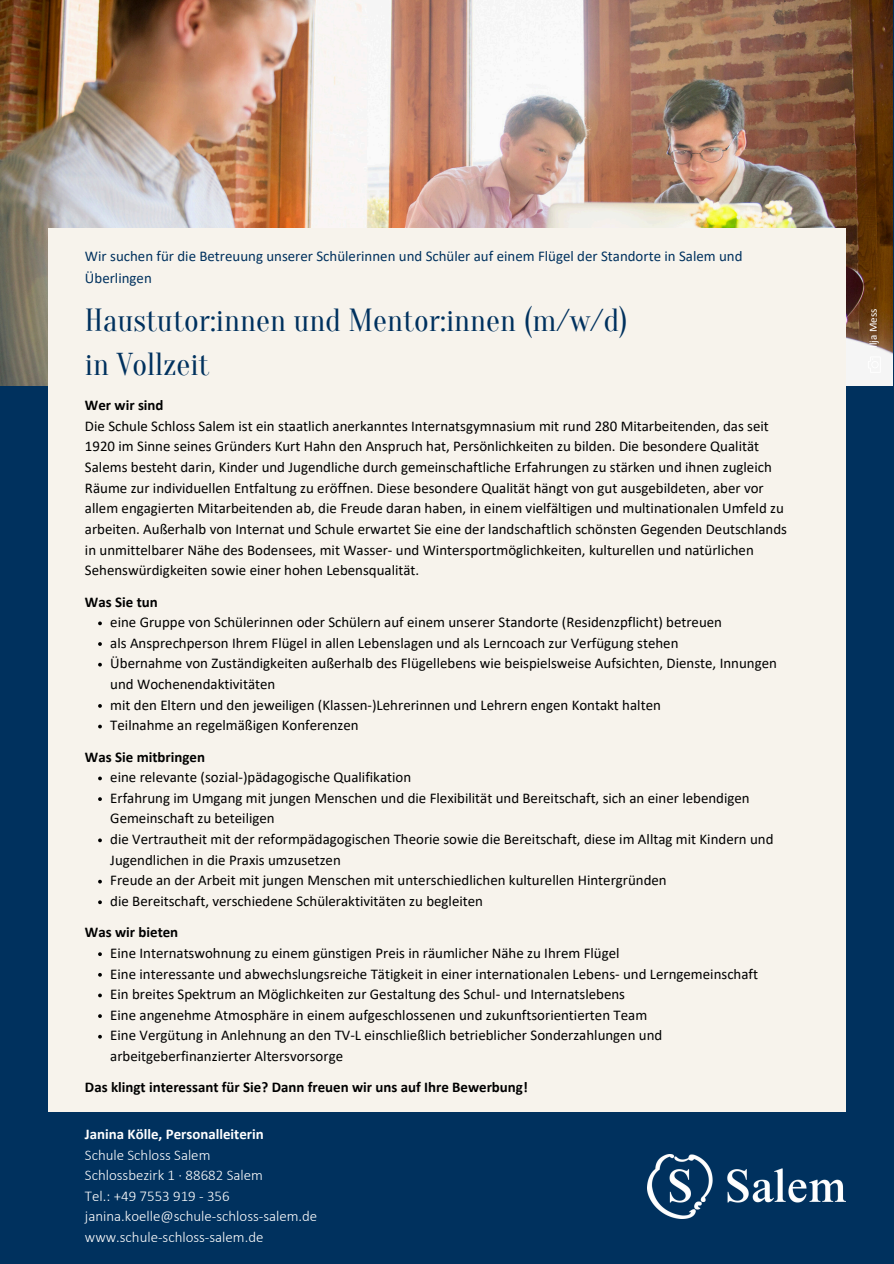
<style>
.page{position:relative;width:894px;height:1264px;background:#fff}
.page>*{position:absolute;margin:0;border:0;box-sizing:border-box;transform-origin:0 0}
.t1{font:31.2px/43.2px "Oranienbaum";color:#00315e}
.t2{font:14.85px/20.7px "Calibri";color:#000}
.t3{font:300 14.85px "Calibri";color:#fff}
.t4{font:700 14.85px "Calibri";color:#000}
.t5{font:14.85px/21.3px "Calibri";color:#00315e}
.t6{font:700 14.85px "Calibri";color:#fff}
.t7{font:11.1px "Calibri";color:#fff}
</style>
<div class="page">
<div style="left:0;top:0;width:893px;height:1263px;background:linear-gradient(to right,#02335f,#053561)"></div>
<img style="left:0;top:0;width:892px;height:386px">
<div style="left:48px;top:228px;width:797px;height:882px;background:#f7f3ec"></div>
<img style="left:646px;top:1154px;width:198px;height:64px">
<svg style="left:98px;top:621px;width:4px;height:4px"></svg>
<svg style="left:98px;top:642px;width:4px;height:4px"></svg>
<svg style="left:98px;top:662px;width:4px;height:4px"></svg>
<svg style="left:98px;top:704px;width:4px;height:3px"></svg>
<svg style="left:98px;top:724px;width:4px;height:4px"></svg>
<svg style="left:98px;top:776px;width:4px;height:4px"></svg>
<svg style="left:98px;top:797px;width:4px;height:4px"></svg>
<svg style="left:98px;top:838px;width:4px;height:4px"></svg>
<svg style="left:98px;top:879px;width:4px;height:4px"></svg>
<svg style="left:98px;top:900px;width:4px;height:4px"></svg>
<svg style="left:98px;top:952px;width:4px;height:4px"></svg>
<svg style="left:98px;top:973px;width:4px;height:3px"></svg>
<svg style="left:98px;top:993px;width:4px;height:4px"></svg>
<svg style="left:98px;top:1014px;width:4px;height:3px"></svg>
<svg style="left:98px;top:1034px;width:4px;height:4px"></svg>
<svg style="left:867px;top:356px;width:13px;height:17px"></svg>
<h1 class="t5" style="left:85px;top:247px;width:659px">Wir suchen für die Betreuung unserer Schülerinnen und Schüler auf einem Flügel der Standorte in Salem und<br>Überlingen</h1>
<p class="t1" style="left:85px;top:300px;width:544px">Haustutor:innen und Mentor:innen (m/w/d) in Vollzeit</p>
<h1 class="t4" style="left:85px;top:399px;width:80px">Wer wir sind</h1>
<p class="t2" style="left:85px;top:417px;width:703px">Die Schule Schloss Salem ist ein staatlich anerkanntes Internatsgymnasium mit rund 280 Mitarbeitenden, das seit 1920 im Sinne seines Gründers Kurt Hahn den Anspruch hat, Persönlichkeiten zu bilden. Die besondere Qualität Salems besteht darin, Kinder und Jugendliche durch gemeinschaftliche Erfahrungen zu stärken und ihnen zugleich Räume zur individuellen Entfaltung zu eröffnen. Diese besondere Qualität hängt von gut ausgebildeten, aber vor allem engagierten Mitarbeitenden ab, die Freude daran haben, in einem vielfältigen und multinationalen Umfeld zu arbeiten. Außerhalb von Internat und Schule erwartet Sie eine der landschaftlich schönsten Gegenden Deutschlands in unmittelbarer Nähe des Bodensees, mit Wasser- und Wintersportmöglichkeiten, kulturellen und natürlichen Sehenswürdigkeiten sowie einer hohen Lebensqualität.</p>
<p class="t4" style="left:85px;top:595px;width:74px">Was Sie tun</p>
<h2 class="t2" style="left:110px;top:613px;width:613px">eine Gruppe von Schülerinnen oder Schülern auf einem unserer Standorte (Residenzpflicht) betreuen</h2>
<p class="t2" style="left:110px;top:633px;width:569px">als Ansprechperson Ihrem Flügel in allen Lebenslagen und als Lerncoach zur Verfügung stehen</p>
<p class="t2" style="left:110px;top:654px;width:668px">Übernahme von Zuständigkeiten außerhalb des Flügellebens wie beispielsweise Aufsichten, Dienste, Innungen und Wochenendaktivitäten</p>
<p class="t2" style="left:110px;top:695px;width:552px">mit den Eltern und den jeweiligen (Klassen-)Lehrerinnen und Lehrern engen Kontakt halten</p>
<p class="t2" style="left:110px;top:716px;width:250px">Teilnahme an regelmäßigen Konferenzen</p>
<p class="t4" style="left:85px;top:750px;width:121px">Was Sie mitbringen</p>
<h2 class="t2" style="left:110px;top:768px;width:302px">eine relevante (sozial-)pädagogische Qualifikation</h2>
<p class="t2" style="left:110px;top:788px;width:640px">Erfahrung im Umgang mit jungen Menschen und die Flexibilität und Bereitschaft, sich an einer lebendigen<br>Gemeinschaft zu beteiligen</p>
<p class="t2" style="left:110px;top:830px;width:664px">die Vertrautheit mit der reformpädagogischen Theorie sowie die Bereitschaft, diese im Alltag mit Kindern und<br>Jugendlichen in die Praxis umzusetzen</p>
<p class="t2" style="left:110px;top:871px;width:558px">Freude an der Arbeit mit jungen Menschen mit unterschiedlichen kulturellen Hintergründen</p>
<p class="t2" style="left:110px;top:892px;width:374px">die Bereitschaft, verschiedene Schüleraktivitäten zu begleiten</p>
<p class="t4" style="left:85px;top:926px;width:95px">Was wir bieten</p>
<h2 class="t2" style="left:110px;top:943px;width:510px">Eine Internatswohnung zu einem günstigen Preis in räumlicher Nähe zu Ihrem Flügel</h2>
<p class="t2" style="left:110px;top:964px;width:649px">Eine interessante und abwechslungsreiche Tätigkeit in einer internationalen Lebens- und Lerngemeinschaft</p>
<p class="t2" style="left:110px;top:985px;width:516px">Ein breites Spektrum an Möglichkeiten zur Gestaltung des Schul- und Internatslebens</p>
<p class="t2" style="left:110px;top:1005px;width:538px">Eine angenehme Atmosphäre in einem aufgeschlossenen und zukunftsorientierten Team</p>
<p class="t2" style="left:110px;top:1026px;width:553px">Eine Vergütung in Anlehnung an den TV-L einschließlich betrieblicher Sonderzahlungen und arbeitgeberfinanzierter Altersvorsorge</p>
<p class="t4" style="left:85px;top:1081px;width:444px">Das klingt interessant für Sie? Dann freuen wir uns auf Ihre Bewerbung!</p>
<h2 class="t6" style="left:85px;top:1127px;width:180px">Janina Kölle, Personalleiterin</h2>
<p class="t3" style="left:85px;top:1148px;width:127px">Schule Schloss Salem</p>
<p class="t3" style="left:85px;top:1168px;width:179px">Schlossbezirk 1 · 88682 Salem</p>
<p class="t3" style="left:85px;top:1189px;width:146px">Tel.: +49 7553 919 - 356</p>
<p class="t3" style="left:85px;top:1209px;width:234px">janina.koelle@schule-schloss-salem.de</p>
<p class="t3" style="left:85px;top:1230px;width:180px">www.schule-schloss-salem.de</p>
<p class="t7" style="left:868px;top:348px;width:41px;rotate:-90deg">Ilja Mess</p>
</div>
